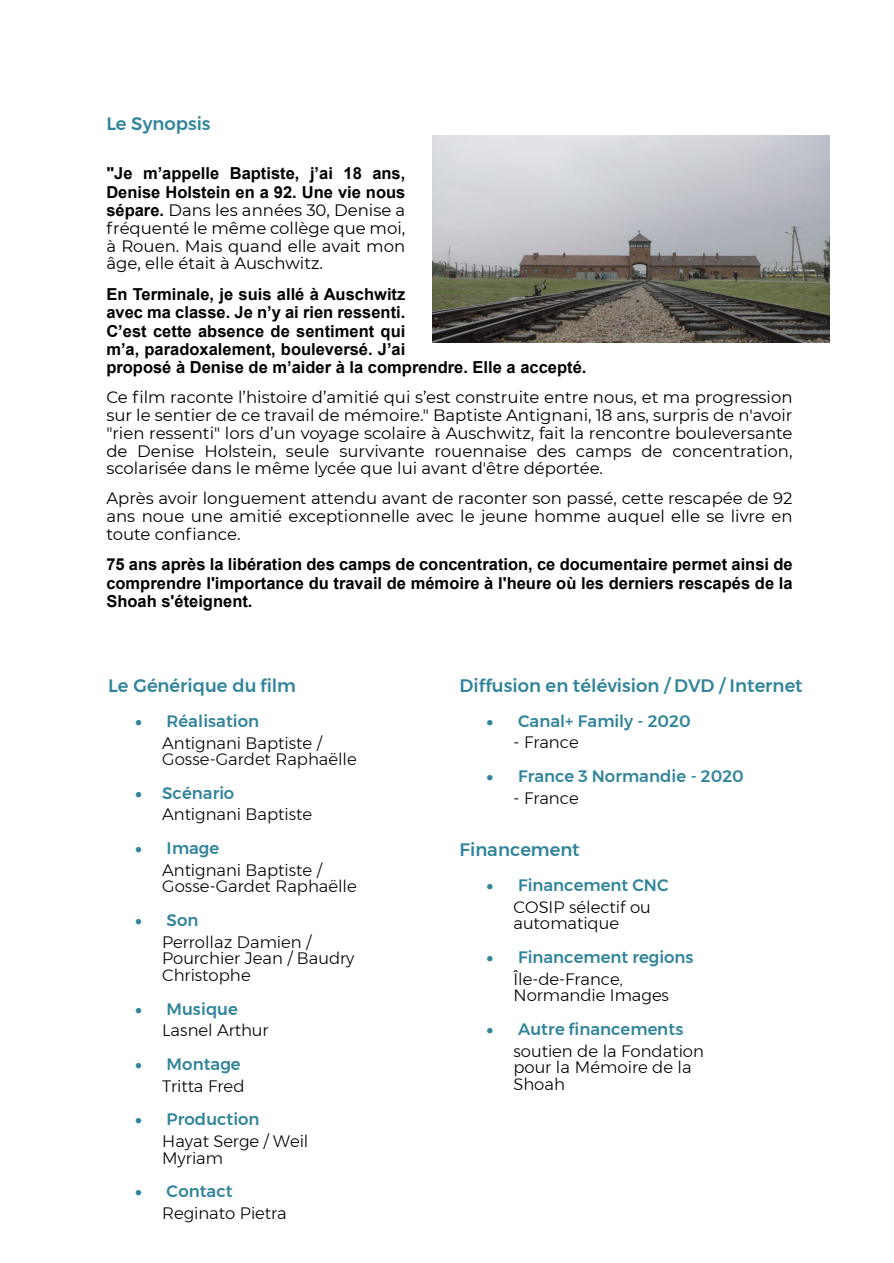
<style>
.page{position:relative;width:894px;height:1263px;background:#fff}
.page>*{position:absolute;margin:0;border:0;box-sizing:border-box;transform-origin:0 0}
.t1{font:500 18px "Montserrat";color:#31849b}
.t2{font:16.5px/17.9px "Montserrat";color:#000;text-align:justify}
.t3{font:700 16.5px/18.5px "Arial";color:#000}
.t4{font:300 16.5px/16.5px "Montserrat";color:#000}
.t5{font:500 16.5px "Montserrat";color:#31849b}
.s1{font-family:"Arial";font-weight:700}
</style>
<div class="page">
<img style="left:432px;top:135px;width:397px;height:208px">
<p class="t1" style="left:106px;top:113px;width:106px">Le Synopsis</p>
<p class="t3" style="left:106px;top:166px;width:300px">"Je m’appelle Baptiste, j’ai 18 ans,<br>Denise Holstein en a 92. Une vie nous</p>
<p class="t2" style="left:106px;top:201px;width:300px"><span class="s1">sépare.</span> Dans les années 30, Denise a fréquenté le même collège que moi, à Rouen. Mais quand elle avait mon âge, elle était à Auschwitz.</p>
<p class="t3" style="left:106px;top:286px;width:481px">En Terminale, je suis allé à Auschwitz<br>avec ma classe. Je n’y ai rien ressenti.<br>C’est cette absence de sentiment qui<br>m’a, paradoxalement, bouleversé. J’ai<br>proposé à Denise de m’aider à la comprendre. Elle a accepté.</p>
<p class="t2" style="left:106px;top:388px;width:687px">Ce film raconte l’histoire d’amitié qui s’est construite entre nous, et ma progression sur le sentier de ce travail de mémoire." Baptiste Antignani, 18 ans, surpris de n'avoir "rien ressenti" lors d’un voyage scolaire à Auschwitz, fait la rencontre bouleversante de Denise Holstein, seule survivante rouennaise des camps de concentration, scolarisée dans le même lycée que lui avant d'être déportée.</p>
<p class="t2" style="left:106px;top:489px;width:687px">Après avoir longuement attendu avant de raconter son passé, cette rescapée de 92 ans noue une amitié exceptionnelle avec le jeune homme auquel elle se livre en toute confiance.</p>
<p class="t3" style="left:106px;top:557px;width:687px;text-align:justify">75 ans après la libération des camps de concentration, ce documentaire permet ainsi de comprendre l'importance du travail de mémoire à l'heure où les derniers rescapés de la Shoah s'éteignent.</p>
<p class="t1" style="left:108px;top:675px;width:189px">Le Générique du film</p>
<p class="t5" style="left:166px;top:711px;width:94px">Réalisation</p>
<p class="t4" style="left:162px;top:734px;width:196px">Antignani Baptiste /<br>Gosse-Gardet Raphaëlle</p>
<p class="t5" style="left:162px;top:783px;width:74px">Scénario</p>
<p class="t4" style="left:162px;top:806px;width:151px">Antignani Baptiste</p>
<p class="t5" style="left:166px;top:838px;width:54px">Image</p>
<p class="t4" style="left:162px;top:862px;width:196px">Antignani Baptiste /<br>Gosse-Gardet Raphaëlle</p>
<p class="t5" style="left:166px;top:910px;width:33px">Son</p>
<p class="t4" style="left:162px;top:934px;width:193px">Perrollaz Damien /<br>Pourchier Jean / Baudry<br>Christophe</p>
<p class="t5" style="left:166px;top:998px;width:73px">Musique</p>
<p class="t4" style="left:162px;top:1022px;width:108px">Lasnel Arthur</p>
<p class="t5" style="left:166px;top:1054px;width:76px">Montage</p>
<p class="t4" style="left:162px;top:1077px;width:84px">Tritta Fred</p>
<p class="t5" style="left:166px;top:1109px;width:94px">Production</p>
<p class="t4" style="left:162px;top:1133px;width:148px">Hayat Serge / Weil<br>Myriam</p>
<p class="t5" style="left:166px;top:1181px;width:67px">Contact</p>
<p class="t4" style="left:162px;top:1205px;width:126px">Reginato Pietra</p>
<p class="t1" style="left:459px;top:675px;width:344px">Diffusion en télévision / DVD / Internet</p>
<p class="t5" style="left:517px;top:711px;width:174px">Canal+ Family - 2020</p>
<p class="t4" style="left:513px;top:734px;width:67px">- France</p>
<p class="t5" style="left:517px;top:766px;width:227px">France 3 Normandie - 2020</p>
<p class="t4" style="left:513px;top:790px;width:67px">- France</p>
<p class="t1" style="left:459px;top:839px;width:122px">Financement</p>
<p class="t5" style="left:517px;top:875px;width:152px">Financement CNC</p>
<p class="t4" style="left:513px;top:899px;width:139px">COSIP sélectif ou automatique</p>
<p class="t5" style="left:517px;top:947px;width:177px">Financement regions</p>
<p class="t4" style="left:513px;top:970px;width:157px">Île-de-France,<br>Normandie Images</p>
<p class="t5" style="left:517px;top:1019px;width:167px">Autre financements</p>
<p class="t4" style="left:513px;top:1042px;width:192px">soutien de la Fondation pour la Mémoire de la<br>Shoah</p>
</div>
